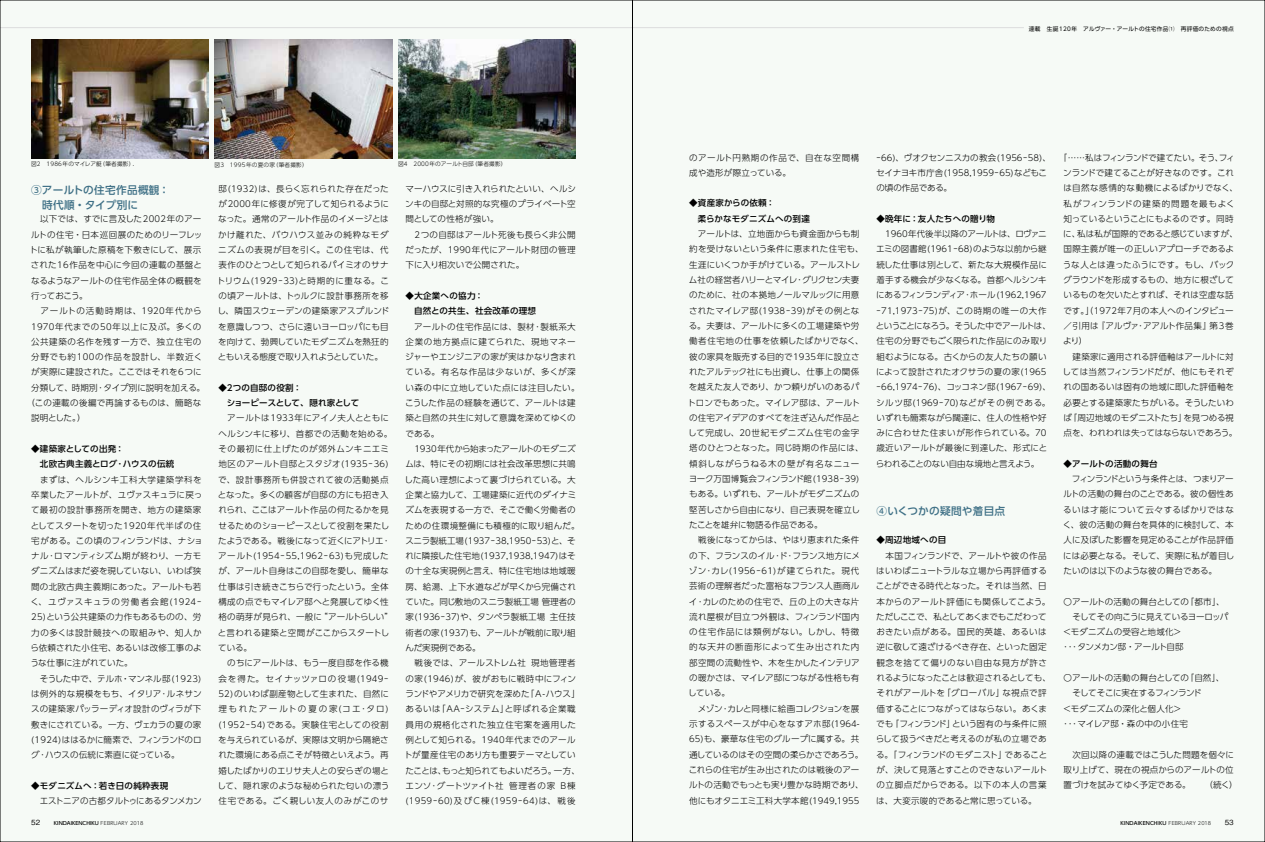
<style>
.page{position:relative;width:1265px;height:842px;background:#fff}
.page>*{position:absolute;margin:0;border:0;box-sizing:border-box;transform-origin:0 0}
.t1{font:500 10.6px/15.3px "UD Shin Go Pro";letter-spacing:.025em;color:#3d6f85}
.t2{font:300 8.5px/15.3px "UD Shin Go Pro";letter-spacing:.015em;color:#000}
.t3{font:500 8.5px/15.3px "UD Shin Go Pro";letter-spacing:.025em;color:#000}
.t4{font:300 8.5px "UD Shin Go Pro";letter-spacing:.04em;color:#000}
.t5{font:300 8.5px/15.3px "UD Shin Go Pro";letter-spacing:.055em;color:#000}
.t6{font:500 8.5px/15.3px "UD Shin Go Pro";letter-spacing:.005em;color:#000}
.t7{font:300 8.5px "UD Shin Go Pro";letter-spacing:-.035em;color:#000}
.t8{font:300 8.5px "UD Shin Go Pro";letter-spacing:.105em;color:#000}
.t9{font:300 8.5px "UD Shin Go Pro";letter-spacing:.07em;color:#000}
.t10{font:300 8.5px "UD Shin Go Pro";letter-spacing:.065em;color:#000}
.t11{font:500 7.1px "Gothic BBB Pro";color:#000}
.t12{font:300 5.7px "UD Shin Go Pro";letter-spacing:.03em;color:#000}
.t13{font:5.7px "UD Shin Go Pro";letter-spacing:.05em;color:#000}
.t14{font:500 5px "UD Shin Go Pro";letter-spacing:.01em;color:#000}
.s1{font-weight:300}
</style>
<div class="page">
<div style="left:0;top:0;width:1264px;height:842px;background:#f6faf6"></div>
<hr style="left:0;top:27px;width:1023px;height:1px;background:#dcdddd">
<img style="left:31px;top:40px;width:178px;height:119px">
<img style="left:214px;top:40px;width:178px;height:119px">
<img style="left:398px;top:40px;width:177px;height:119px">
<p class="t12" style="left:31px;top:159px;width:105px">図２　1986年のマイレア艇（筆者撮影）.</p>
<p class="t12" style="left:214px;top:160px;width:95px">図３　1995年の夏の家（筆者撮影）</p>
<p class="t12" style="left:398px;top:159px;width:110px">図４　2000年のアールト自邸（筆者撮影）</p>
<p class="t1" style="left:31px;top:182px;width:140px">③アールトの住宅作品概観：　時代順・タイプ別に</p>
<p class="t2" style="left:31px;top:211px;width:172px">　以下では、すでに言及した2002年のアー</p>
<p class="t4" style="left:31px;top:228px;width:172px">ルトの住宅・日本巡回展のためのリーフレッ</p>
<p class="t2" style="left:30px;top:242px;width:173px">トに私が執筆した原稿を下敷きにして、展示</p>
<p class="t5" style="left:31px;top:257px;width:172px">された16作品を中心に今回の連載の基盤と</p>
<p class="t4" style="left:31px;top:273px;width:172px">なるようなアールトの住宅作品全体の概観を</p>
<p class="t2" style="left:31px;top:288px;width:58px">行っておこう。</p>
<p class="t8" style="left:31px;top:304px;width:172px">　アールトの活動時期は、1920年代から</p>
<p class="t4" style="left:31px;top:319px;width:172px">1970年代までの50年以上に及ぶ。多くの</p>
<p class="t10" style="left:31px;top:335px;width:172px">公共建築の名作を残す一方で、独立住宅の</p>
<p class="t9" style="left:31px;top:350px;width:172px">分野でも約100の作品を設計し、半数近く</p>
<p class="t2" style="left:31px;top:364px;width:172px">が実際に建設された。ここではそれを6つに</p>
<p class="t2" style="left:31px;top:380px;width:175px">分類して、時期別･タイプ別に説明を加える。</p>
<p class="t4" style="left:27px;top:396px;width:176px">（この連載の後編で再論するものは、簡略な</p>
<p class="t2" style="left:31px;top:410px;width:56px">説明とした。）</p>
<p class="t3" style="left:31px;top:441px;width:145px">◆建築家としての出発：<br>　北欧古典主義とログ･ハウスの伝統</p>
<p class="t2" style="left:30px;top:471px;width:174px">　まずは、ヘルシンキ工科大学建築学科を卒業したアールトが、ユヴァスキュラに戻って最初の設計事務所を開き、地方の建築家としてスタートを切った1920年代半ばの住宅がある。この頃のフィンランドは、ナショナル･ロマンティシズム期が終わり、一方モダニズムはまだ姿を現していない、いわば狭間の北欧古典主義期にあった。アールトも若く、ユヴァスキュラの労働者会館(1924ｰ<br>25)という公共建築の力作もあるものの、労力の多くは設計競技への取組みや、知人から依頼された小住宅、あるいは改修工事のような仕事に注がれていた。<br>　そうした中で、テルホ・マンネル邸(1923)は例外的な規模をもち、イタリア･ルネサンスの建築家パッラーディオ設計のヴィラが下敷きにされている。一方、ヴェカラの夏の家(1924)ははるかに簡素で、フィンランドのログ･ハウスの伝統に素直に従っている。</p>
<p class="t3" style="left:31px;top:778px;width:138px">◆モダニズムへ：若き日の純粋表現</p>
<p class="t7" style="left:31px;top:794px;width:172px">　エストニアの古都タルトゥにあるタンメカン</p>
<p class="t2" style="left:217px;top:181px;width:174px;text-align:justify">邸(1932)は、長らく忘れられた存在だったが2000年に修復が完了して知られるようになった。通常のアールト作品のイメージとはかけ離れた、バウハウス並みの純粋なモダニズムの表現が目を引く。この住宅は、代表作のひとつとして知られるパイミオのサナトリウム(1929ｰ33)と時期的に重なる。この頃アールトは、トゥルクに設計事務所を移し、隣国スウェーデンの建築家アスプルンドを意識しつつ、さらに遠いヨーロッパにも目を向けて、勃興していたモダニズムを熱狂的ともいえる態度で取り入れようとしていた。</p>
<p class="t6" style="left:218px;top:380px;width:142px">◆２つの自邸の役割：<br>　ショーピースとして、隠れ家として</p>
<p class="t2" style="left:217px;top:410px;width:177px">　アールトは1933年にアイノ夫人とともにヘルシンキに移り、首都での活動を始める。その最初に仕上げたのが郊外ムンキニエミ地区のアールト自邸とスタジオ(1935ｰ36)で、設計事務所も併設されて彼の活動拠点となった。多くの顧客が自邸の方にも招き入れられ、ここはアールト作品の何たるかを見せるためのショーピースとして役割を果たしたようである。戦後になって近くにアトリエ･アールト(1954ｰ55,1962ｰ63)も完成したが、アールト自身はこの自邸を愛し、簡単な仕事は引き続きこちらで行ったという。全体構成の点でもマイレア邸へと発展してゆく性格の萌芽が見られ、一般に“アールトらしい”と言われる建築と空間がここからスタートしている。<br>　のちにアールトは、もう一度自邸を作る機会を得た。セイナッツァロの役場(1949ｰ<br>52)のいわば副産物として生まれた、自然に埋もれたアールトの夏の家(コエ･タロ) (1952ｰ54)である。実験住宅としての役割を与えられているが、実際は文明から隔絶された環境にある点こそが特徴といえよう。再婚したばかりのエリサ夫人との安らぎの場として、隠れ家のような秘められた匂いの漂う住宅である。ごく親しい友人のみがこのサ</p>
<p class="t2" style="left:405px;top:181px;width:172px">マーハウスに引き入れられたといい、ヘルシンキの自邸と対照的な究極のプライベート空間としての性格が強い。<br>　2つの自邸はアールト死後も長らく非公開だったが、1990年代にアールト財団の管理下に入り相次いで公開された。</p>
<p class="t3" style="left:405px;top:288px;width:132px">◆大企業への協力：<br>　自然との共生、社会改革の理想</p>
<p class="t2" style="left:404px;top:318px;width:177px">　アールトの住宅作品には、製材･製紙系大企業の地方拠点に建てられた、現地マネージャーやエンジニアの家が実はかなり含まれている。有名な作品は少ないが、多くが深い森の中に立地していた点には注目したい。こうした作品の経験を通じて、アールトは建築と自然の共生に対して意識を深めてゆくのである。<br>　1930年代から始まったアールトのモダニズムは、特にその初期には社会改革思想に共鳴した高い理想によって裏づけられている。大企業と協力して、工場建築に近代のダイナミズムを表現する一方で、そこで働く労働者のための住環境整備にも積極的に取り組んだ。スニラ製紙工場(1937ｰ38,1950ｰ53)と、それに隣接した住宅地(1937,1938,1947)はその十全な実現例と言え、特に住宅地は地域暖房、給湯、上下水道などが早くから完備されていた。同じ敷地のスニラ製紙工場 管理者の家(1936ｰ37)や、タンペラ製紙工場 主任技術者の家(1937)も、アールトが戦前に取り組んだ実現例である。<br>　戦後では、アールストレム社 現地管理者の家(1946)が、彼がおもに戦時中にフィンランドやアメリカで研究を深めた｢Ａ-ハウス｣あるいは｢ＡＡｰシステム｣と呼ばれる企業職員用の規格化された独立住宅案を適用した例として知られる。1940年代までのアールトが量産住宅のあり方も重要テーマとしていたことは、もっと知られてもよいだろう。一方、エンソ･グートツァイト社 管理者の家 Ｂ棟(1959ｰ60)及びＣ棟(1959ｰ64)は、戦後</p>
<p class="t13" style="left:1028px;top:24px;width:206px">連載　生誕120年　アルヴァー・アールトの住宅作品⑴　再評価のための視点</p>
<p class="t5" style="left:689px;top:149px;width:172px">のアールト円熟期の作品で、自在な空間構成や造形が際立っている。</p>
<p class="t3" style="left:689px;top:195px;width:122px">◆資産家からの依頼：<br>　柔らかなモダニズムへの到達</p>
<p class="t2" style="left:687px;top:226px;width:177px">　アールトは、立地面からも資金面からも制約を受けないという条件に恵まれた住宅も、生涯にいくつか手がけている。アールストレム社の経営者ハリーとマイレ･グリクセン夫妻のために、社の本拠地ノールマルックに用意されたマイレア邸(1938ｰ39)がその例となる。夫妻は、アールトに多くの工場建築や労働者住宅地の仕事を依頼したばかりでなく、彼の家具を販売する目的で1935年に設立されたアルテック社にも出資し、仕事上の関係を越えた友人であり、かつ頼りがいのあるパトロンでもあった。マイレア邸は、アールトの住宅アイデアのすべてを注ぎ込んだ作品として完成し、20世紀モダニズム住宅の金字塔のひとつとなった。同じ時期の作品には、傾斜しながらうねる木の壁が有名なニューヨーク万国博覧会フィンランド館(1938ｰ39)もある。いずれも、アールトがモダニズムの堅苦しさから自由になり、自己表現を確立したことを雄弁に物語る作品である。<br>　戦後になってからは、やはり恵まれた条件の下、フランスのイル･ド･フランス地方にメゾン･カレ(1956ｰ61)が建てられた。現代芸術の理解者だった富裕なフランス人画商ルイ･カレのための住宅で、丘の上の大きな片流れ屋根が目立つ外観は、フィンランド国内の住宅作品には類例がない。しかし、特徴的な天井の断面形によって生み出された内部空間の流動性や、木を生かしたインテリアの暖かさは、マイレア邸につながる性格も有している。<br>　メゾン･カレと同様に絵画コレクションを展示するスペースが中心をなすアホ邸(1964-<br>65)も、豪華な住宅のグループに属する。共通しているのはその空間の柔らかさであろう。これらの住宅が生み出されたのは戦後のアールトの活動でもっとも実り豊かな時期であり、他にもオタニエミ工科大学本館(1949,1955</p>
<p class="t2" style="left:876px;top:149px;width:176px">ｰ66)、ヴオクセンニスカの教会(1956ｰ58)、セイナヨキ市庁舎(1958,1959ｰ65)などもこの頃の作品である。</p>
<p class="t3" style="left:876px;top:211px;width:120px">◆晩年に：友人たちへの贈り物</p>
<p class="t2" style="left:875px;top:226px;width:177px">　1960年代後半以降のアールトは、ロヴァニエミの図書館(1961ｰ68)のような以前から継続した仕事は別として、新たな大規模作品に着手する機会が少なくなる。首都ヘルシンキにあるフィンランディア･ホール(1962,1967ｰ71,1973ｰ75)が、この時期の唯一の大作ということになろう。そうした中でアールトは、住宅の分野でもごく限られた作品にのみ取り組むようになる。古くからの友人たちの願いによって設計されたオクサラの夏の家(1965ｰ66,1974ｰ76)、コッコネン邸(1967ｰ69)、シルツ邸(1969ｰ70)などがその例である。いずれも簡素ながら闊達に、住人の性格や好みに合わせた住まいが形作られている。70歳近いアールトが最後に到達した、形式にとらわれることのない自由な境地と言えよう。</p>
<p class="t1" style="left:876px;top:503px;width:130px">④いくつかの疑問や着目点</p>
<p class="t3" style="left:876px;top:532px;width:71px">◆周辺地域への目</p>
<p class="t2" style="left:875px;top:547px;width:177px">　本国フィンランドで、アールトや彼の作品はいわばニュートラルな立場から再評価することができる時代となった。それは当然、日本からのアールト評価にも関係してこよう。ただしここで、私としてあくまでもこだわっておきたい点がある。国民的英雄、あるいは逆に敬して遠ざけるべき存在、といった固定観念を捨てて偏りのない自由な見方が許されるようになったことは歓迎されるとしても、それがアールトを「グローバル」な視点で評価することにつながってはならない。あくまでも「フィンランド」という固有の与条件に照らして扱うべきだと考えるのが私の立場である。「フィンランドのモダニスト」であることが、決して見落とすことのできないアールトの立脚点だからである。以下の本人の言葉は、大変示唆的であると常に思っている。</p>
<p class="t2" style="left:1062px;top:149px;width:177px;text-indent:-4px">「……私はフィンランドで建てたい。そう、フィンランドで建てることが好きなのです。これは自然な感情的な動機によるばかりでなく、私がフィンランドの建築的問題を最もよく知っているということにもよるのです。同時に、私は私が国際的であると感じていますが、国際主義が唯一の正しいアプローチであるような人とは違ったふうにです。もし、バックグラウンドを形成するもの、地方に根ざしているものを欠いたとすれば、それは空虚な話です。」（1972年7月の本人へのインタビュー／引用は『アルヴァ･アアルト作品集』第3巻より）<br>　建築家に適用される評価軸はアールトに対しては当然フィンランドだが、他にもそれぞれの国あるいは固有の地域に即した評価軸を必要とする建築家たちがいる。そうしたいわば「周辺地域のモダニストたち」を見つめる視点を、われわれは失ってはならないであろう。</p>
<p class="t3" style="left:1063px;top:456px;width:95px">◆アールトの活動の舞台</p>
<p class="t2" style="left:1062px;top:471px;width:173px;text-align:justify">　フィンランドという与条件とは、つまりアールトの活動の舞台のことである。彼の個性あるいは才能について云々するばかりではなく、彼の活動の舞台を具体的に検討して、本人に及ぼした影響を見定めることが作品評価には必要となる。そして、実際に私が着目したいのは以下のような彼の舞台である。</p>
<p class="t2" style="left:1062px;top:593px;width:167px">〇アールトの活動の舞台としての「都市」、　そしてその向こうに見えているヨーロッパ＜モダニズムの受容と地域化＞<br>･･･タンメカン邸・アールト自邸</p>
<p class="t2" style="left:1062px;top:670px;width:163px">〇アールトの活動の舞台としての「自然」、　そしてそこに実在するフィンランド<br>＜モダニズムの深化と個人化＞<br>･･･マイレア邸・森の中の小住宅</p>
<p class="t2" style="left:1063px;top:746px;width:175px">　次回以降の連載ではこうした問題を個々に取り上げて、現在の視点からのアールトの位置づけを試みてゆく予定である。　　（続く）</p>
<p class="t11" style="left:31px;top:817px;width:10px">52</p>
<p class="t14" style="left:54px;top:819px;width:91px">KINDAIKENCHIKU <span class="s1">FEBRUARY 2018</span></p>
<p class="t14" style="left:1120px;top:819px;width:92px">KINDAIKENCHIKU <span class="s1">FEBRUARY 2018</span></p>
<p class="t11" style="left:1224px;top:817px;width:10px">53</p>
</div>
